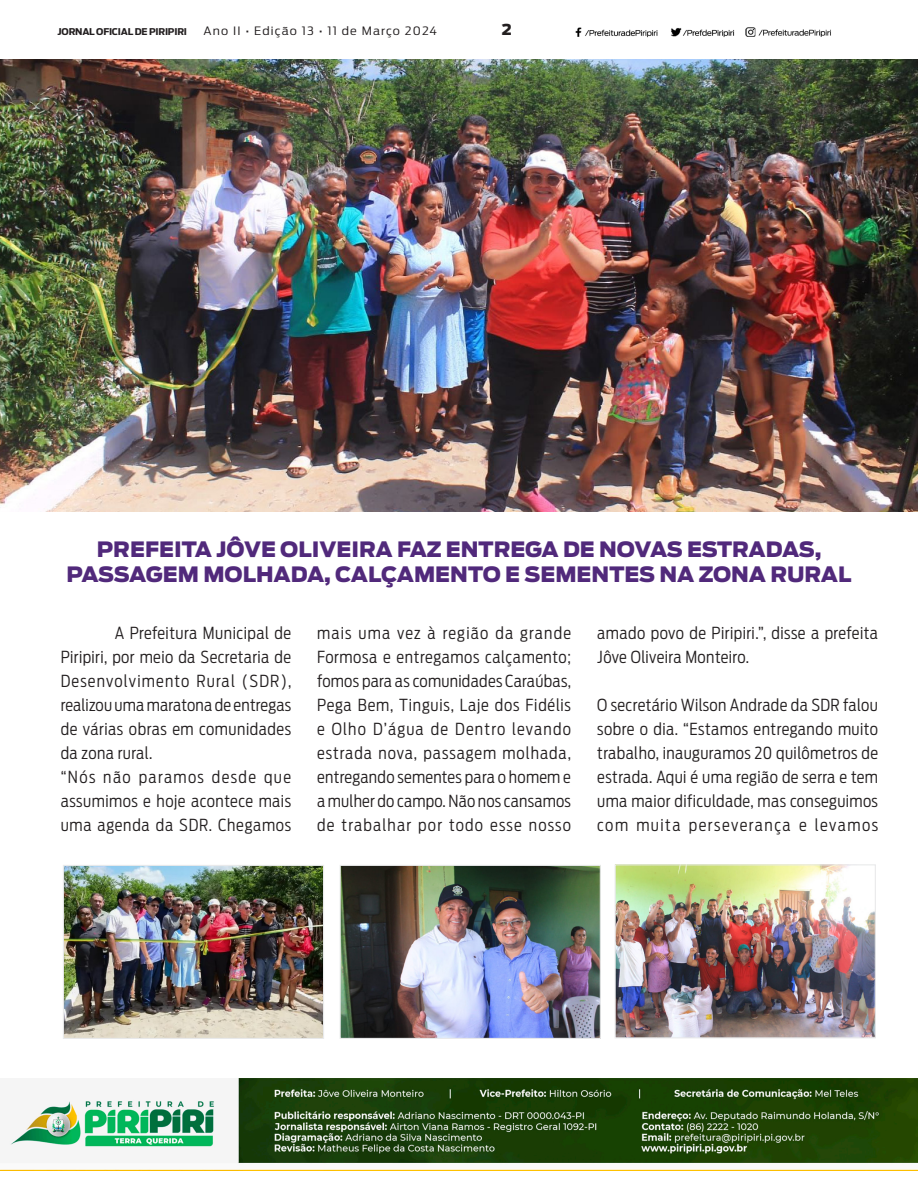
<style>
.page{position:relative;width:918px;height:1188px;background:#fff}
.page>*{position:absolute;margin:0;border:0;box-sizing:border-box;transform-origin:0 0}
.Subtitle__Center{font:900 21px "Ford Antenna";color:#51297b}
.Body__Left_Justify{font:300 16.5px/24px "Ford Antenna Cond";letter-spacing:.03em;color:#231f20;text-align:justify}
.t1{font:900 15px "Ford Antenna";color:#231f20}
.t2{font:300 11.55px "Ford Antenna Cond";letter-spacing:.08em;color:#231f20;scale:1.23 1}
.t3{font:700 9.3px "Ford Antenna Cond";letter-spacing:-.02em;color:#231f20;scale:1.18 1}
</style>
<div class="page">
<img style="left:575px;top:27px;width:256px;height:11px">
<img style="left:0;top:1079px;width:918px;height:92px">
<img style="left:0;top:60px;width:918px;height:451px">
<img style="left:342px;top:867px;width:257px;height:170px">
<div style="left:340px;top:865px;width:261px;height:174px;border:1px solid #e9eaeb"></div>
<img style="left:617px;top:866px;width:257px;height:170px">
<div style="left:615px;top:864px;width:261px;height:174px;border:1px solid #e9eaeb"></div>
<img style="left:65px;top:867px;width:257px;height:170px">
<div style="left:63px;top:865px;width:261px;height:174px;border:1px solid #e9eaeb"></div>
<p class="t3" style="left:58px;top:24px;width:111px">JORNAL OFICIAL DE PIRIPIRI</p>
<p class="t2" style="left:204px;top:21px;width:191px">Ano II • Edição 13 • 11 de Março 2024</p>
<p class="t1" style="left:502px;top:16px;width:12px">2</p>
<p class="Subtitle__Center" style="left:97px;top:529px;width:726px">PREFEITA JÔVE OLIVEIRA FAZ ENTREGA DE NOVAS ESTRADAS,</p>
<p class="Subtitle__Center" style="left:67px;top:555px;width:786px">PASSAGEM MOLHADA, CALÇAMENTO E SEMENTES NA ZONA RURAL</p>
<p class="Body__Left_Justify" style="left:61px;top:618px;width:232px;text-indent:54px">A Prefeitura Municipal de Piripiri, por meio da Secretaria de Desenvolvimento Rural (SDR), realizou uma maratona de entregas de várias obras em comunidades da zona rural.</p>
<p class="Body__Left_Justify" style="left:61px;top:762px;width:232px">“Nós não paramos desde que assumimos e hoje acontece mais uma agenda da SDR. Chegamos</p>
<p class="Body__Left_Justify" style="left:317px;top:619px;width:255px">mais uma vez à região da grande Formosa e entregamos calçamento; fomos para as comunidades Caraúbas, Pega Bem, Tinguis, Laje dos Fidélis e Olho D’água de Dentro levando estrada nova, passagem molhada, entregando sementes para o homem e a mulher do campo. Não nos cansamos de trabalhar por todo esse nosso</p>
<p class="Body__Left_Justify" style="left:597px;top:618px;width:282px">amado povo de Piripiri.”, disse a prefeita<br>Jôve Oliveira Monteiro.</p>
<p class="Body__Left_Justify" style="left:597px;top:690px;width:282px">O secretário Wilson Andrade da SDR falou sobre o dia. “Estamos entregando muito trabalho, inauguramos 20 quilômetros de estrada. Aqui é uma região de serra e tem uma maior dificuldade, mas conseguimos com muita perseverança e levamos</p>
</div>
